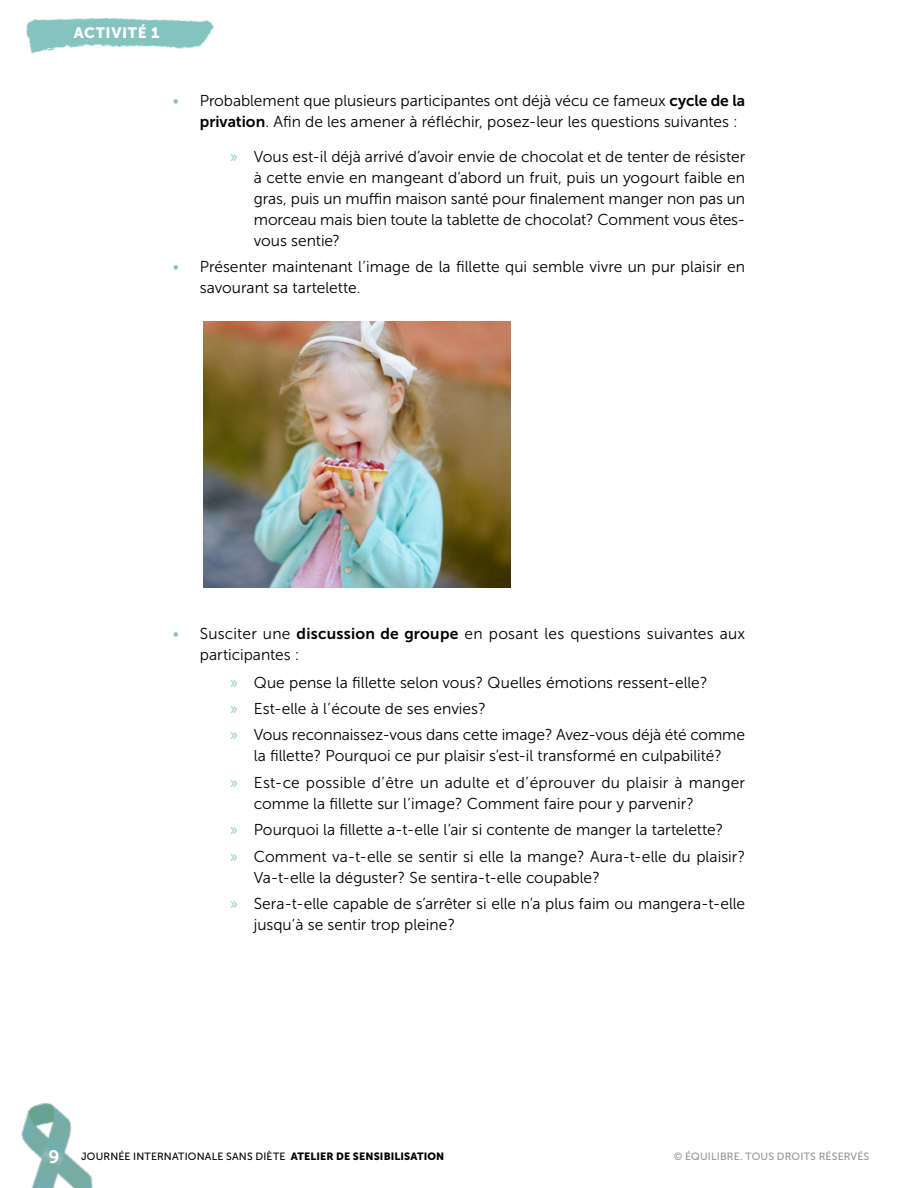
<style>
.page{position:relative;width:918px;height:1188px;background:#fff}
.page>*{position:absolute;margin:0;border:0;box-sizing:border-box;transform-origin:0 0}
.t1{font:15.75px/21px "Museo Sans 300";color:#000}
.t2{font:15px "Museo Sans 900";letter-spacing:.04em;color:#fff}
.t3{font:10.5px "Museo Sans 500";letter-spacing:.02em;color:#000}
.t4{font:10.5px "Museo Sans 500";letter-spacing:.02em;color:#939598}
.s1{color:#84c4bf}
.s2{font-family:"Museo Sans 700"}
.s3{font-family:"Museo 700";font-size:18px;color:#fff}
.s4{font-family:"Museo Sans 900"}
</style>
<div class="page">
<img style="left:21px;top:1102px;width:72px;height:86px">
<img style="left:26px;top:17px;width:188px;height:37px">
<img style="left:203px;top:322px;width:308px;height:266px">
<p class="t2" style="left:74px;top:24px;width:87px">ACTIVITÉ 1</p>
<p class="t1" style="left:200px;top:91px;width:547px;text-indent:-27px"><span class="s1">•</span> Probablement que plusieurs participantes ont déjà vécu ce fameux <span class="s2">cycle de la privation</span>. Afin de les amener à réfléchir, posez-leur les questions suivantes :</p>
<p class="t1" style="left:254px;top:146px;width:493px;text-align:justify;text-indent:-24px"><span class="s1">»</span> Vous est-il déjà arrivé d’avoir envie de chocolat et de tenter de résister à cette envie en mangeant d’abord un fruit, puis un yogourt faible en gras, puis un muffin maison santé pour finalement manger non pas un morceau mais bien toute la tablette de chocolat ? Comment vous êtes&shy;vous sentie?</p>
<p class="t1" style="left:200px;top:256px;width:547px;text-indent:-27px"><span class="s1">•</span> Présenter maintenant l’image de la fillette qui semble vivre un pur plaisir en savourant sa tartelette.</p>
<p class="t1" style="left:200px;top:623px;width:547px;text-indent:-27px"><span class="s1">•</span> Susciter une <span class="s2">discussion de groupe</span> en posant les questions suivantes aux participantes :</p>
<p class="t1" style="left:230px;top:669px;width:517px;line-height:26.4px"><span class="s1">»</span> Que pense la fillette selon vous ? Quelles émotions ressent-elle ?<br><span class="s1">»</span> Est-elle à l’écoute de ses envies ?<br><span class="s1">»</span> Vous reconnaissez-vous dans cette image ? Avez-vous déjà été comme</p>
<p class="t1" style="left:230px;top:743px;width:517px;line-height:26.4px;text-align:center">la fillette ? Pourquoi ce pur plaisir s’est-il transformé en culpabilité ?<br><span class="s1">»</span> Est-ce possible d’être un adulte et d’éprouver du plaisir à manger</p>
<p class="t1" style="left:230px;top:790px;width:517px;line-height:26.4px;text-indent:24px">comme la fillette sur l’image ? Comment faire pour y parvenir ?<br><span class="s1">»</span> Pourquoi la fillette a-t-elle l’air si contente de manger la tartelette ?<br><span class="s1">»</span> Comment va-t-elle se sentir si elle la mange ? Aura-t-elle du plaisir ?</p>
<p class="t1" style="left:230px;top:864px;width:517px;line-height:26.4px;text-indent:24px">Va-t-elle la déguster ? Se sentira-t-elle coupable ?<br><span class="s1">»</span> Sera-t-elle capable de s’arrêter si elle n’a plus faim ou mangera-t-elle</p>
<p class="t1" style="left:254px;top:914px;width:203px">jusqu’à se sentir trop pleine ?</p>
<p class="t3" style="left:49px;top:1151px;width:397px"><span class="s3">9</span> JOURNÉE INTERNATIONALE SANS DIÈTE <span class="s4">ATELIER DE SENSIBILISATION</span></p>
<p class="t4" style="left:674px;top:1151px;width:197px">© ÉQUILIBRE. TOUS DROITS RÉSERVÉS</p>
</div>
